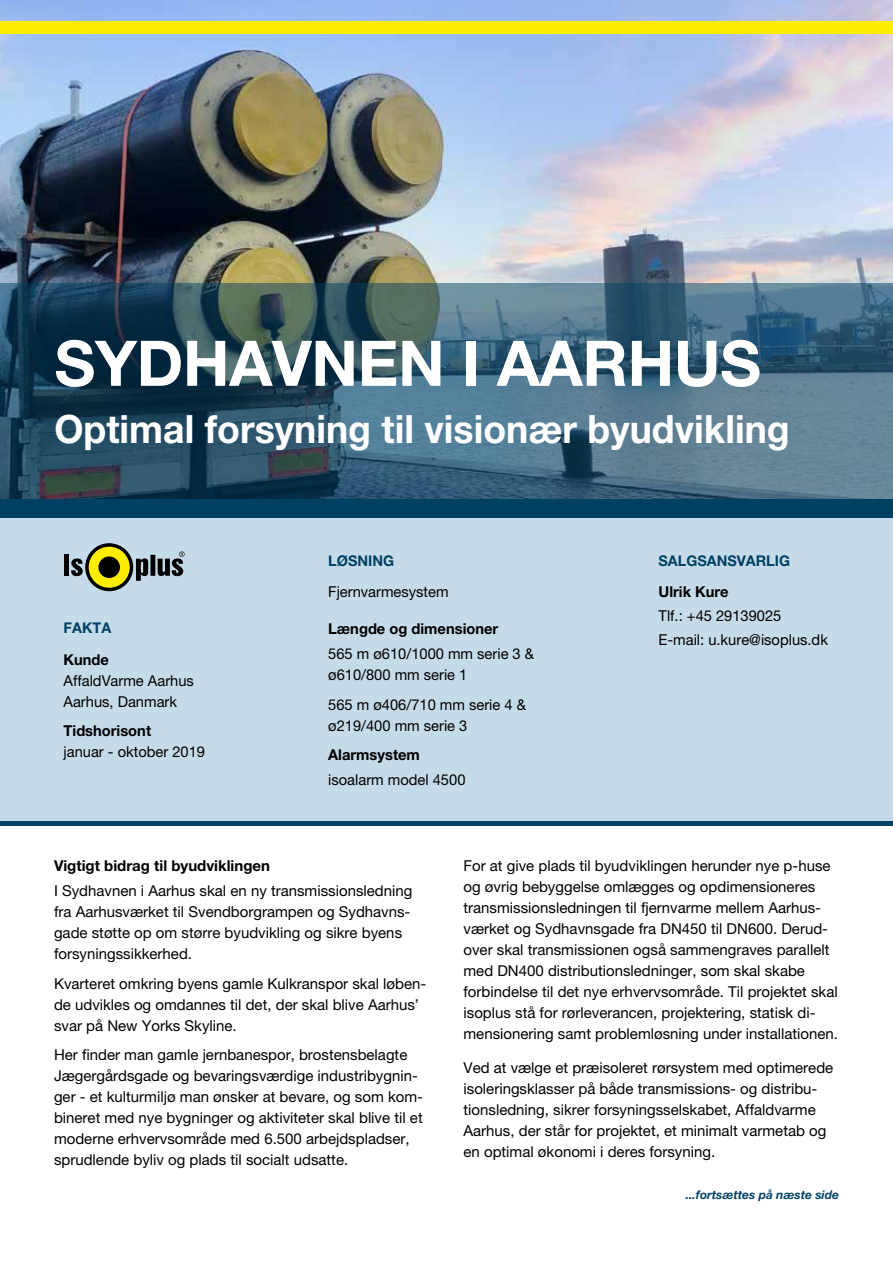
<style>
.page{position:relative;width:893px;height:1263px;background:#fff}
.page>*{position:absolute;margin:0;border:0;box-sizing:border-box;transform-origin:0 0}
.t1{font:700 63px "Helvetica Neue LT Pro";letter-spacing:-.005em;color:#fff}
.t2{font:700 39px "Helvetica Neue LT Pro";color:#fff;scale:.96 1}
.t3{font:15px/21px "Helvetica Neue LT Pro";color:#000}
.t4{font:700 15px "Helvetica Neue LT Pro";color:#000}
.t5{font:700 14.7px "Helvetica Neue LT Pro";color:#004163}
.t6{font:italic 700 12px "Helvetica Neue LT Pro";color:#004163}
</style>
<div class="page">
<div style="left:0;top:512px;width:893px;height:313px;background:#c6dbea"></div>
<img style="left:0;top:0;width:893px;height:283px">
<div style="left:0;top:500px;width:893px;height:18px;background:#004163"></div>
<div style="left:0;top:21px;width:893px;height:13px;background:#ffed00"></div>
<svg style="left:0;top:283px;width:893px;height:217px;background:#3a5e72"></svg>
<div style="left:0;top:821px;width:893px;height:5px;background:#004163"></div>
<svg style="left:85px;top:543px;width:48px;height:48px"></svg>
<div style="left:89px;top:547px;width:41px;height:41px;background:#ffed00;border-radius:50%"></div>
<svg style="left:136px;top:551px;width:49px;height:30px"></svg>
<svg style="left:65px;top:554px;width:18px;height:22px"></svg>
<hr style="left:65px;top:559px;width:4px;height:17px;background:#000">
<div style="left:98px;top:556px;width:22px;height:22px;background:#000;border-radius:50%"></div>
<h1 class="t1" style="left:54px;top:324px;width:708px">SYDHAVNEN I AARHUS</h1>
<h2 class="t2" style="left:54px;top:405px;width:767px">Optimal forsyning til visionær byudvikling</h2>
<p class="t5" style="left:64px;top:618px;width:49px">FAKTA</p>
<p class="t4" style="left:64px;top:650px;width:47px">Kunde</p>
<p class="t3" style="left:64px;top:670px;width:132px">AffaldVarme Aarhus<br>Aarhus, Danmark</p>
<p class="t4" style="left:64px;top:722px;width:89px">Tidshorisont</p>
<p class="t3" style="left:64px;top:741px;width:143px">januar - oktober 2019</p>
<p class="t5" style="left:328px;top:551px;width:67px">LØSNING</p>
<p class="t3" style="left:328px;top:581px;width:122px">Fjernvarmesystem</p>
<p class="t4" style="left:328px;top:619px;width:172px">Længde og dimensioner</p>
<p class="t3" style="left:328px;top:643px;width:207px">565 m ø610/1000 mm serie 3 &amp; ø610/800 mm serie 1</p>
<p class="t3" style="left:328px;top:694px;width:199px">565 m ø406/710 mm serie 4 &amp; ø219/400 mm serie 3</p>
<p class="t4" style="left:328px;top:745px;width:93px">Alarmsystem</p>
<p class="t3" style="left:328px;top:769px;width:139px">isoalarm model 4500</p>
<p class="t5" style="left:658px;top:551px;width:133px">SALGSANSVARLIG</p>
<p class="t4" style="left:658px;top:583px;width:72px">Ulrik Kure</p>
<p class="t3" style="left:658px;top:604px;width:171px;line-height:23.7px">Tlf.: +45 29139025<br>E-mail: u.kure@isoplus.dk</p>
<p class="t4" style="left:54px;top:856px;width:218px">Vigtigt bidrag til byudviklingen</p>
<p class="t3" style="left:54px;top:880px;width:360px">I Sydhavnen i Aarhus skal en ny transmissionsledning fra Aarhusværket til Svendborgrampen og Sydhavns&shy;gade støtte op om større byudvikling og sikre byens forsyningssikkerhed.</p>
<p class="t3" style="left:54px;top:972px;width:374px">Kvarteret omkring byens gamle Kulkranspor skal løben&shy;de udvikles og omdannes til det, der skal blive Aarhus’ svar på New Yorks Skyline.</p>
<p class="t3" style="left:54px;top:1044px;width:371px">Her finder man gamle jernbanespor, brostensbelagte Jægergårdsgade og bevaringsværdige industribygnin&shy;ger - et kulturmiljø man ønsker at bevare, og som kom&shy;bineret med nye bygninger og aktiviteter skal blive til et moderne erhvervsområde med 6.500 arbejdspladser, sprudlende byliv og plads til socialt udsatte.</p>
<p class="t3" style="left:463px;top:855px;width:376px">For at give plads til byudviklingen herunder nye p-huse og øvrig bebyggelse omlægges og opdimensioneres transmissionsledningen til fjernvarme mellem Aarhus&shy;værket og Sydhavnsgade fra DN450 til DN600. Derud&shy;over skal transmissionen også sammengraves parallelt med DN400 distributionsledninger, som skal skabe forbindelse til det nye erhvervsområde. Til projektet skal isoplus stå for rørleverancen, projektering, statisk di&shy;mensionering samt problemløsning under installationen.</p>
<p class="t3" style="left:463px;top:1056px;width:371px">Ved at vælge et præisoleret rørsystem med optimerede isoleringsklasser på både transmissions- og distribu&shy;tionsledning, sikrer forsyningsselskabet, Affaldvarme Aarhus, der står for projektet, et minimalt varmetab og en optimal økonomi i deres forsyning.</p>
<p class="t6" style="left:686px;top:1187px;width:155px">...fortsættes på næste side</p>
</div>
